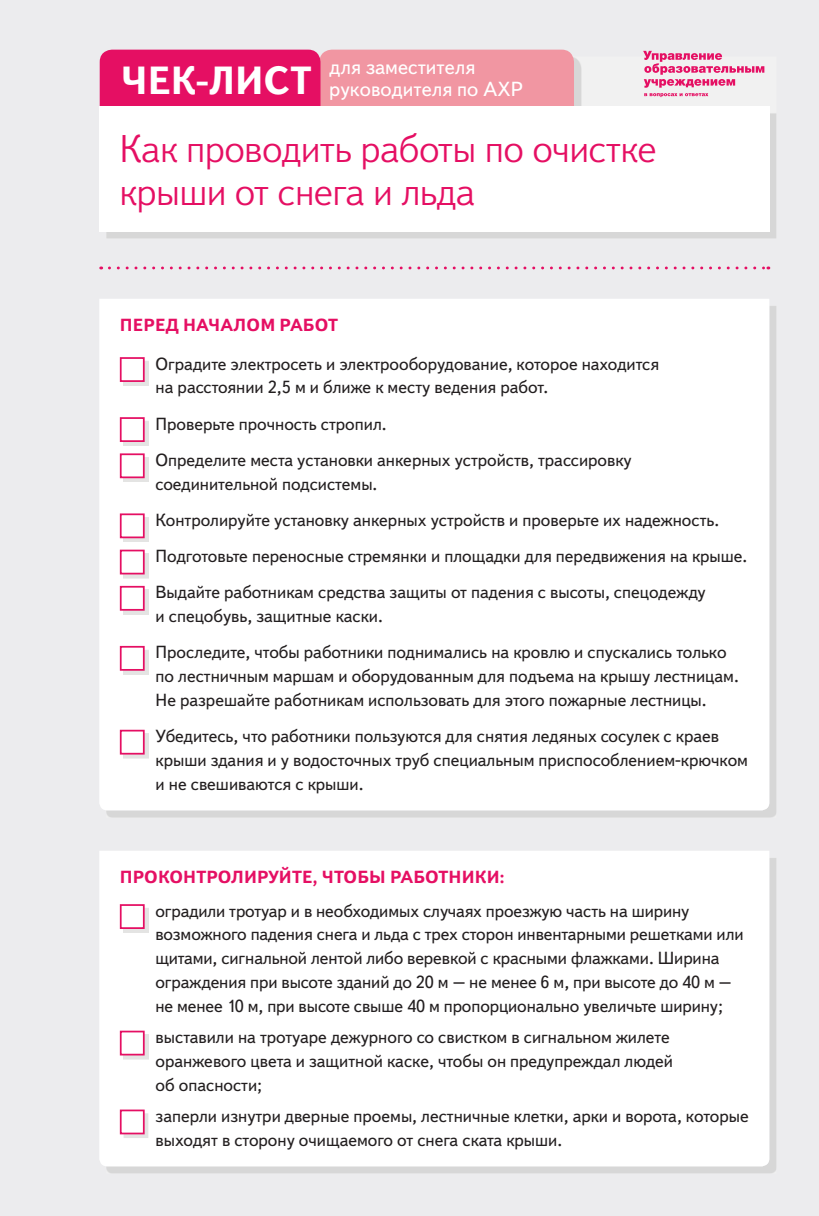
<style>
.page{position:relative;width:819px;height:1216px;background:#fff}
.page>*{position:absolute;margin:0;border:0;box-sizing:border-box;transform-origin:0 0}
.t1{font:700 39.2px "Text Book C";color:#fff}
.t2{font:300 38.5px/43.6px "Textbook New";color:#e50f63}
.t3{font:20.3px/21.7px "Text Book C";color:#fff}
.t4{font:17.5px/23.8px "Textbook New";color:#231f20}
.t5{font:700 17.5px "Textbook New";letter-spacing:.01em;color:#e50f63}
</style>
<div class="page">
<div style="left:0;top:0;width:819px;height:1215px;background:#ececee"></div>
<svg style="left:109px;top:266px;width:659px;height:3px"></svg>
<img style="left:106px;top:56px;width:670px;height:182px">
<div style="left:319px;top:50px;width:255px;height:78px;background:#f196a2;border-radius:12px"></div>
<div style="left:100px;top:50px;width:220px;height:78px;background:#e50f63;border-radius:12px"></div>
<div style="left:99px;top:106px;width:670px;height:125px;background:#fff"></div>
<div style="left:99px;top:299px;width:670px;height:511px;background:#fff"></div>
<img style="left:124px;top:361px;width:24px;height:24px">
<div style="left:121px;top:358px;width:23px;height:23px;background:#fff"></div>
<div style="left:120px;top:357px;width:25px;height:25px;border:2px solid #e50f63"></div>
<img style="left:124px;top:421px;width:24px;height:24px">
<div style="left:121px;top:418px;width:23px;height:23px;background:#fff"></div>
<div style="left:120px;top:417px;width:25px;height:25px;border:2px solid #e50f63"></div>
<img style="left:124px;top:457px;width:24px;height:25px">
<div style="left:121px;top:454px;width:23px;height:23px;background:#fff"></div>
<div style="left:120px;top:453px;width:25px;height:25px;border:2px solid #e50f63"></div>
<img style="left:124px;top:517px;width:24px;height:25px">
<div style="left:121px;top:514px;width:23px;height:23px;background:#fff"></div>
<div style="left:120px;top:513px;width:25px;height:25px;border:2px solid #e50f63"></div>
<img style="left:124px;top:553px;width:24px;height:25px">
<div style="left:121px;top:550px;width:23px;height:23px;background:#fff"></div>
<div style="left:120px;top:549px;width:25px;height:25px;border:2px solid #e50f63"></div>
<img style="left:124px;top:589px;width:24px;height:25px">
<div style="left:121px;top:586px;width:23px;height:24px;background:#fff"></div>
<div style="left:120px;top:586px;width:25px;height:24px;border:2px solid #e50f63"></div>
<img style="left:124px;top:649px;width:24px;height:25px">
<div style="left:121px;top:646px;width:23px;height:24px;background:#fff"></div>
<div style="left:120px;top:646px;width:25px;height:24px;border:2px solid #e50f63"></div>
<img style="left:124px;top:733px;width:24px;height:25px">
<div style="left:121px;top:730px;width:23px;height:23px;background:#fff"></div>
<div style="left:120px;top:729px;width:25px;height:25px;border:2px solid #e50f63"></div>
<div style="left:99px;top:851px;width:670px;height:315px;background:#fff"></div>
<img style="left:124px;top:907px;width:24px;height:25px">
<div style="left:121px;top:905px;width:23px;height:23px;background:#fff"></div>
<div style="left:120px;top:904px;width:25px;height:24px;border:2px solid #e50f63"></div>
<img style="left:124px;top:1034px;width:24px;height:25px">
<div style="left:121px;top:1031px;width:23px;height:23px;background:#fff"></div>
<div style="left:120px;top:1030px;width:25px;height:25px;border:2px solid #e50f63"></div>
<img style="left:124px;top:1113px;width:24px;height:24px">
<div style="left:121px;top:1110px;width:23px;height:23px;background:#fff"></div>
<div style="left:120px;top:1109px;width:25px;height:25px;border:2px solid #e50f63"></div>
<svg style="left:643px;top:51px;width:121px;height:46px"></svg>
<h1 class="t1" style="left:121px;top:58px;width:192px">ЧЕК-ЛИСТ</h1>
<p class="t3" style="left:329px;top:57px;width:195px">для заместителя руководителя по АХР</p>
<h2 class="t2" style="left:120px;top:127px;width:538px">Как проводить работы по очистке крыши от снега и льда</h2>
<p class="t5" style="left:120px;top:314px;width:219px">ПЕРЕД НАЧАЛОМ РАБОТ</p>
<p class="t4" style="left:156px;top:351px;width:505px">Оградите электросеть и электрооборудование, которое находится на расстоянии 2,5 м и ближе к месту ведения работ.</p>
<p class="t4" style="left:156px;top:405px;width:477px;line-height:36.2px">Проверьте прочность стропил.<br>Определите места установки анкерных устройств, трассировку</p>
<p class="t4" style="left:156px;top:465px;width:593px;line-height:36.2px">соединительной подсистемы.<br>Контролируйте установку анкерных устройств и проверьте их надежность.<br>Подготовьте переносные стремянки и площадки для передвижения на крыше.<br>Выдайте работникам средства защиты от падения с высоты, спецодежду</p>
<p class="t4" style="left:156px;top:598px;width:572px;line-height:36.2px">и спецобувь, защитные каски.<br>Проследите, чтобы работники поднимались на кровлю и спускались только</p>
<p class="t4" style="left:156px;top:664px;width:584px">по лестничным маршам и оборудованным для подъема на крышу лестницам.<br>Не разрешайте работникам использовать для этого пожарные лестницы.</p>
<p class="t4" style="left:156px;top:724px;width:594px">Убедитесь, что работники пользуются для снятия ледяных сосулек с краев крыши здания и у водосточных труб специальным приспособлением-крючком и не свешиваются с крыши.</p>
<p class="t5" style="left:120px;top:865px;width:386px">ПРОКОНТРОЛИРУЙТЕ, ЧТОБЫ РАБОТНИКИ:</p>
<p class="t4" style="left:155px;top:898px;width:589px">оградили тротуар и в необходимых случаях проезжую часть на ширину возможного падения снега и льда с трех сторон инвентарными решетками или щитами, сигнальной лентой либо веревкой с красными флажками. Ширина ограждения при высоте зданий до 20 м – не менее 6 м, при высоте до 40 м – не менее 10 м, при высоте свыше 40 м пропорционально увеличьте ширину;</p>
<p class="t4" style="left:156px;top:1025px;width:519px">выставили на тротуаре дежурного со свистком в сигнальном жилете оранжевого цвета и защитной каске, чтобы он предупреждал людей об опасности;</p>
<p class="t4" style="left:156px;top:1103px;width:594px">заперли изнутри дверные проемы, лестничные клетки, арки и ворота, которые выходят в сторону очищаемого от снега ската крыши.</p>
</div>
